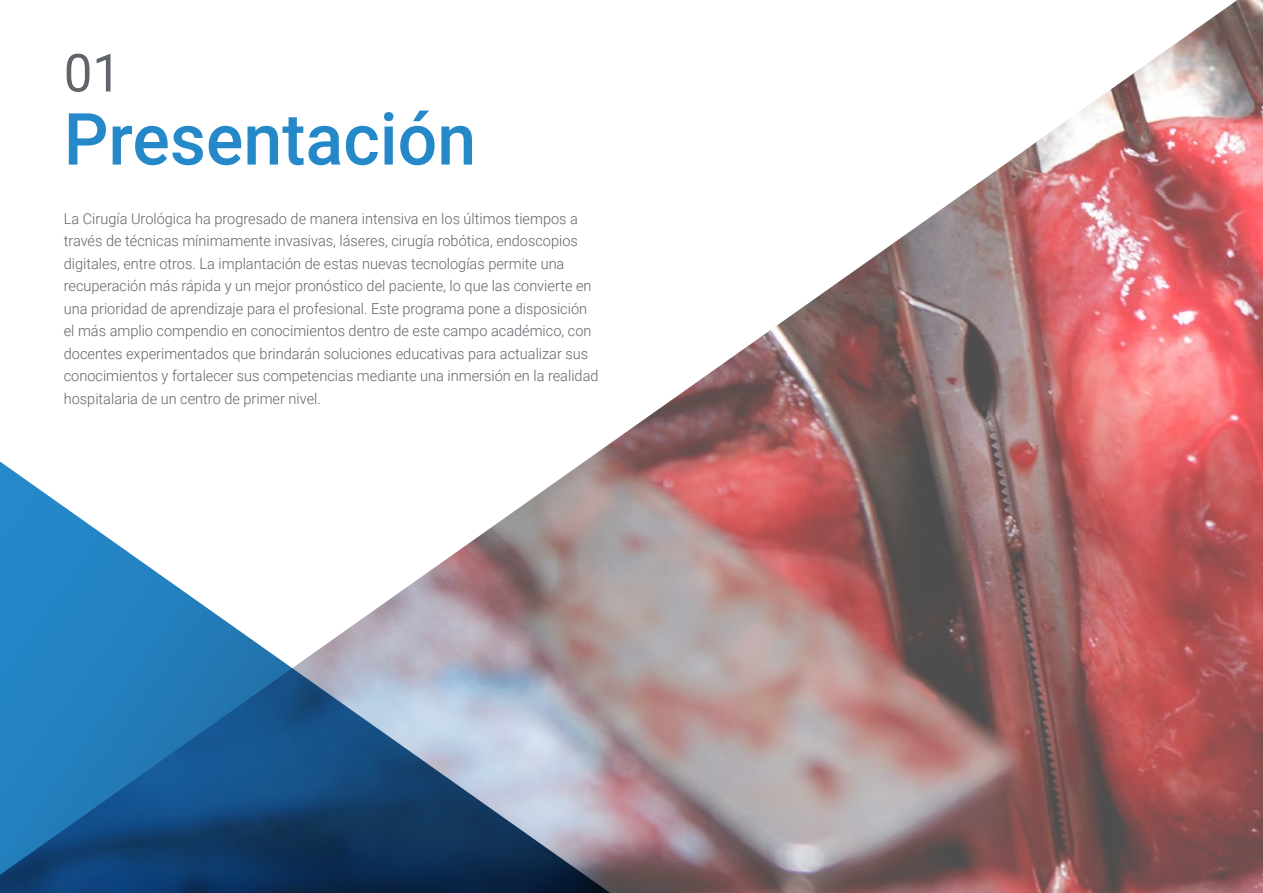
<style>
.page{position:relative;width:1263px;height:893px;background:#fff}
.page>*{position:absolute;margin:0;border:0;box-sizing:border-box;transform-origin:0 0}
.t1{font:500 72px "Roboto";color:#2488c9}
.t2{font:52.5px "Roboto";color:#61646a}
.t3{font:300 15px/22.5px "Roboto";color:#61646a}
</style>
<div class="page">
<img style="left:606px;top:0;width:657px;height:893px">
<svg style="left:0;top:446px;width:640px;height:447px"></svg>
<h2 class="t2" style="left:64px;top:36px;width:59px">01</h2>
<h1 class="t1" style="left:64px;top:89px;width:414px">Presentación</h1>
<p class="t3" style="left:64px;top:207px;width:536px">La Cirugía Urológica ha progresado de manera intensiva en los últimos tiempos a través de técnicas mínimamente invasivas, láseres, cirugía robótica, endoscopios digitales, entre otros. La implantación de estas nuevas tecnologías permite una recuperación más rápida y un mejor pronóstico del paciente, lo que las convierte en una prioridad de aprendizaje para el profesional. Este programa pone a disposición el más amplio compendio en conocimientos dentro de este campo académico, con docentes experimentados que brindarán soluciones educativas para actualizar sus conocimientos y fortalecer sus competencias mediante una inmersión en la realidad hospitalaria de un centro de primer nivel.</p>
</div>
